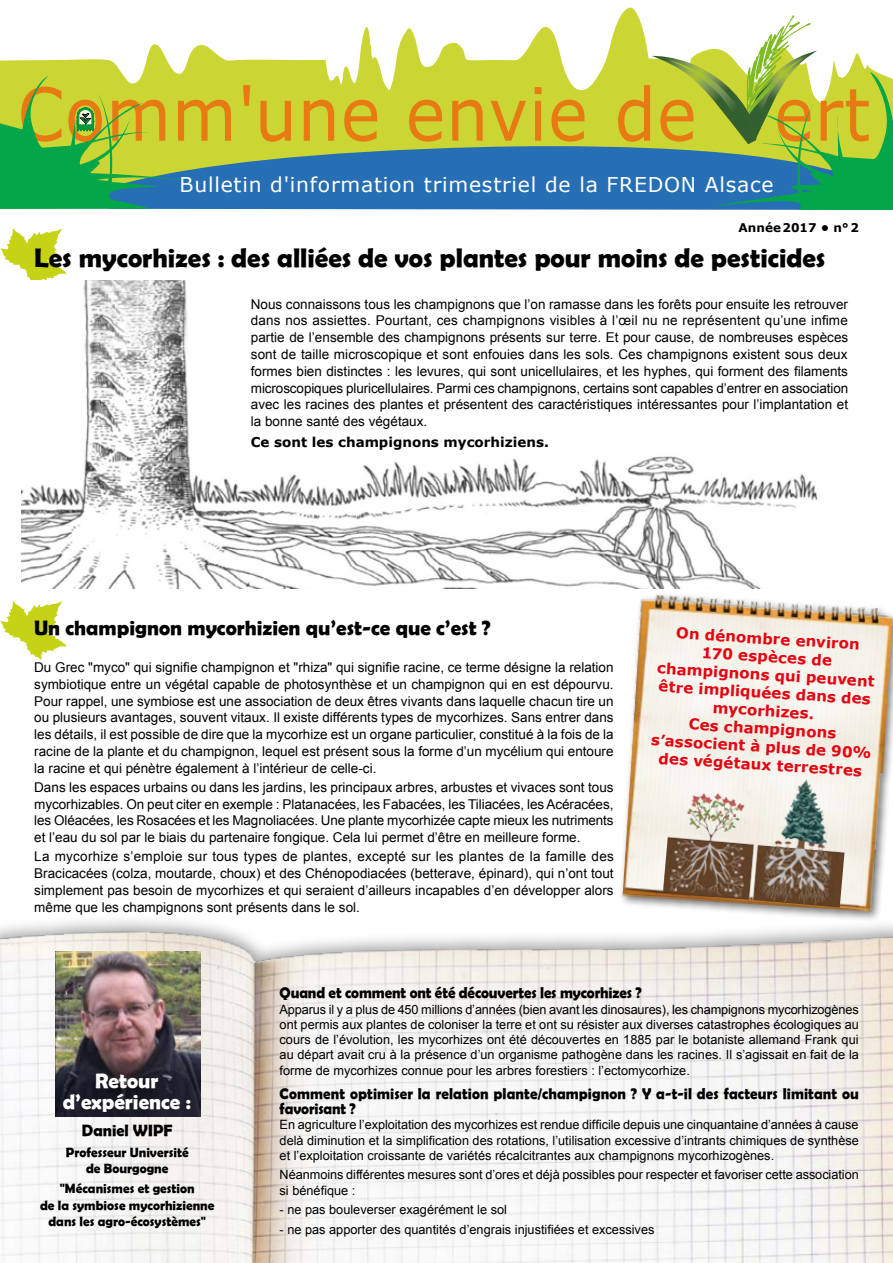
<style>
.page{position:relative;width:893px;height:1263px;background:#fff}
.page>*{position:absolute;margin:0;border:0;box-sizing:border-box;transform-origin:0 0}
.t1{font:700 27px "Berlin Sans FB Demi";color:#000}
.t2{font:700 21px "Berlin Sans FB Demi";color:#000}
.t3{font:700 21px/20.7px "Berlin Sans FB Demi";color:#fff;text-align:center}
.t4{font:20.4px "Verdana";letter-spacing:.035em;color:#fff}
.t5{font:700 16.5px "Berlin Sans FB Demi";color:#000}
.t6{font:700 15.75px/15.3px "Berlin Sans FB Demi";color:#000;scale:.95 1}
.t7{font:700 15px/18px "Verdana";color:#e30613;text-align:center}
.t8{font:13.5px/16.8px "Arial";color:#000;text-align:justify}
.t9{font:700 13.5px/16.2px "Berlin Sans FB Demi";color:#000;text-align:center}
.t10{font:700 13.5px "Verdana";color:#000}
.t11{font:12.75px/15.3px "Arial";color:#000;text-align:justify}
.t12{font:700 12px "Verdana";color:#000}
</style>
<div class="page">
<svg style="left:0;top:229px;width:67px;height:51px"></svg>
<svg style="left:0;top:7px;width:638px;height:134px"></svg>
<svg style="left:231px;top:141px;width:387px;height:69px;background:#407ea3"></svg>
<svg style="left:243px;top:85px;width:7px;height:21px"></svg>
<svg style="left:260px;top:101px;width:31px;height:41px"></svg>
<svg style="left:304px;top:100px;width:30px;height:41px"></svg>
<svg style="left:344px;top:100px;width:33px;height:42px"></svg>
<svg style="left:409px;top:100px;width:33px;height:42px"></svg>
<svg style="left:452px;top:100px;width:31px;height:41px"></svg>
<svg style="left:491px;top:101px;width:35px;height:40px"></svg>
<svg style="left:535px;top:87px;width:6px;height:54px"></svg>
<svg style="left:552px;top:100px;width:33px;height:42px"></svg>
<svg style="left:618px;top:15px;width:275px;height:195px"></svg>
<svg style="left:0;top:75px;width:231px;height:134px;background:#82b348"></svg>
<svg style="left:0;top:601px;width:67px;height:59px"></svg>
<div style="left:0;top:914px;width:893px;height:349px;background:#000;opacity:.35"></div>
<img style="left:0;top:931px;width:893px;height:332px">
<img style="left:21px;top:281px;width:797px;height:307px">
<div style="left:618px;top:591px;width:275px;height:331px;background:#000;opacity:.55"></div>
<img style="left:623px;top:594px;width:270px;height:318px">
<img style="left:55px;top:951px;width:146px;height:165px">
<img style="left:663px;top:768px;width:187px;height:139px">
<h3 class="t4" style="left:180px;top:172px;width:596px">Bulletin d'information trimestriel de la FREDON Alsace</h3>
<p class="t12" style="left:739px;top:219px;width:122px">Année2017 • n°2</p>
<h1 class="t1" style="left:34px;top:242px;width:793px">Les mycorhizes : des alliées de vos plantes pour moins de pesticides</h1>
<p class="t8" style="left:251px;top:296px;width:599px">Nous connaissons tous les champignons que l’on ramasse dans les forêts pour ensuite les retrouver dans nos assiettes. Pourtant, ces champignons visibles à l’œil nu ne représentent qu’une infime partie de l’ensemble des champignons présents sur terre. Et pour cause, de nombreuses espèces sont de taille microscopique et sont enfouies dans les sols. Ces champignons existent sous deux formes bien distinctes : les levures, qui sont unicellulaires, et les hyphes, qui forment des filaments microscopiques pluricellulaires. Parmi ces champignons, certains sont capables d’entrer en association avec les racines des plantes et présentent des caractéristiques intéressantes pour l’implantation et la bonne santé des végétaux.</p>
<p class="t10" style="left:251px;top:433px;width:300px">Ce sont les champignons mycorhiziens.</p>
<h2 class="t2" style="left:34px;top:616px;width:458px">Un champignon mycorhizien qu’est-ce que c’est ?</h2>
<p class="t8" style="left:34px;top:659px;width:581px">Du Grec "myco" qui signifie champignon et "rhiza" qui signifie racine, ce terme désigne la relation symbiotique entre un végétal capable de photosynthèse et un champignon qui en est dépourvu.<br>Pour rappel, une symbiose est une association de deux êtres vivants dans laquelle chacun tire un ou plusieurs avantages, souvent vitaux. Il existe différents types de mycorhizes. Sans entrer dans les détails, il est possible de dire que la mycorhize est un organe particulier, constitué à la fois de la racine de la plante et du champignon, lequel est présent sous la forme d’un mycélium qui entoure la racine et qui pénètre également à l’intérieur de celle-ci.</p>
<p class="t8" style="left:34px;top:779px;width:581px">Dans les espaces urbains ou dans les jardins, les principaux arbres, arbustes et vivaces sont tous mycorhizables. On peut citer en exemple : Platanacées, les Fabacées, les Tiliacées, les Acéracées, les Oléacées, les Rosacées et les Magnoliacées. Une plante mycorhizée capte mieux les nutriments et l’eau du sol par le biais du partenaire fongique. Cela lui permet d’être en meilleure forme.</p>
<p class="t8" style="left:34px;top:848px;width:581px">La mycorhize s’emploie sur tous types de plantes, excepté sur les plantes de la famille des Bracicacées (colza, moutarde, choux) et des Chénopodiacées (betterave, épinard), qui n’ont tout simplement pas besoin de mycorhizes et qui seraient d’ailleurs incapables d’en développer alors même que les champignons sont présents dans le sol.</p>
<p class="t7" style="left:659px;top:622px;width:222px;rotate:4deg">On dénombre environ<br>170 espèces de champignons qui peuvent être impliquées dans des mycorhizes.<br>Ces champignons s’associent à plus de 90% des végétaux terrestres</p>
<h2 class="t3" style="left:63px;top:1070px;width:130px">Retour d’expérience :</h2>
<p class="t5" style="left:82px;top:1121px;width:92px">Daniel WIPF</p>
<p class="t9" style="left:66px;top:1144px;width:124px">Professeur Université de Bourgogne</p>
<p class="t9" style="left:40px;top:1180px;width:176px">"Mécanismes et gestion<br>de la symbiose mycorhizienne dans les agro-écosystèmes"</p>
<p class="t6" style="left:280px;top:985px;width:383px">Quand et comment ont été découvertes les mycorhizes ?</p>
<p class="t11" style="left:280px;top:1001px;width:581px">Apparus il y a plus de 450 millions d’années (bien avant les dinosaures), les champignons mycorhizogènes ont permis aux plantes de coloniser la terre et ont su résister aux diverses catastrophes écologiques au cours de l’évolution, les mycorhizes ont été découvertes en 1885 par le botaniste allemand Frank qui au départ avait cru à la présence d’un organisme pathogène dans les racines. Il s’agissait en fait de la forme de mycorhizes connue pour les arbres forestiers : l’ectomycorhize.</p>
<p class="t6" style="left:280px;top:1085px;width:611px">Comment optimiser la relation plante/champignon ? Y a-t-il des facteurs limitant ou favorisant ?</p>
<p class="t11" style="left:280px;top:1117px;width:581px">En agriculture l’exploitation des mycorhizes est rendue difficile depuis une cinquantaine d’années à cause delà diminution et la simplification des rotations, l’utilisation excessive d’intrants chimiques de synthèse et l’exploitation croissante de variétés récalcitrantes aux champignons mycorhizogènes.</p>
<p class="t11" style="left:280px;top:1167px;width:581px">Néanmoins différentes mesures sont d’ores et déjà possibles pour respecter et favoriser cette association si bénéfique :</p>
<p class="t11" style="left:280px;top:1202px;width:229px">- ne pas bouleverser exagérément le sol</p>
<p class="t11" style="left:280px;top:1222px;width:376px">- ne pas apporter des quantités d’engrais injustifiées et excessives</p>
</div>
